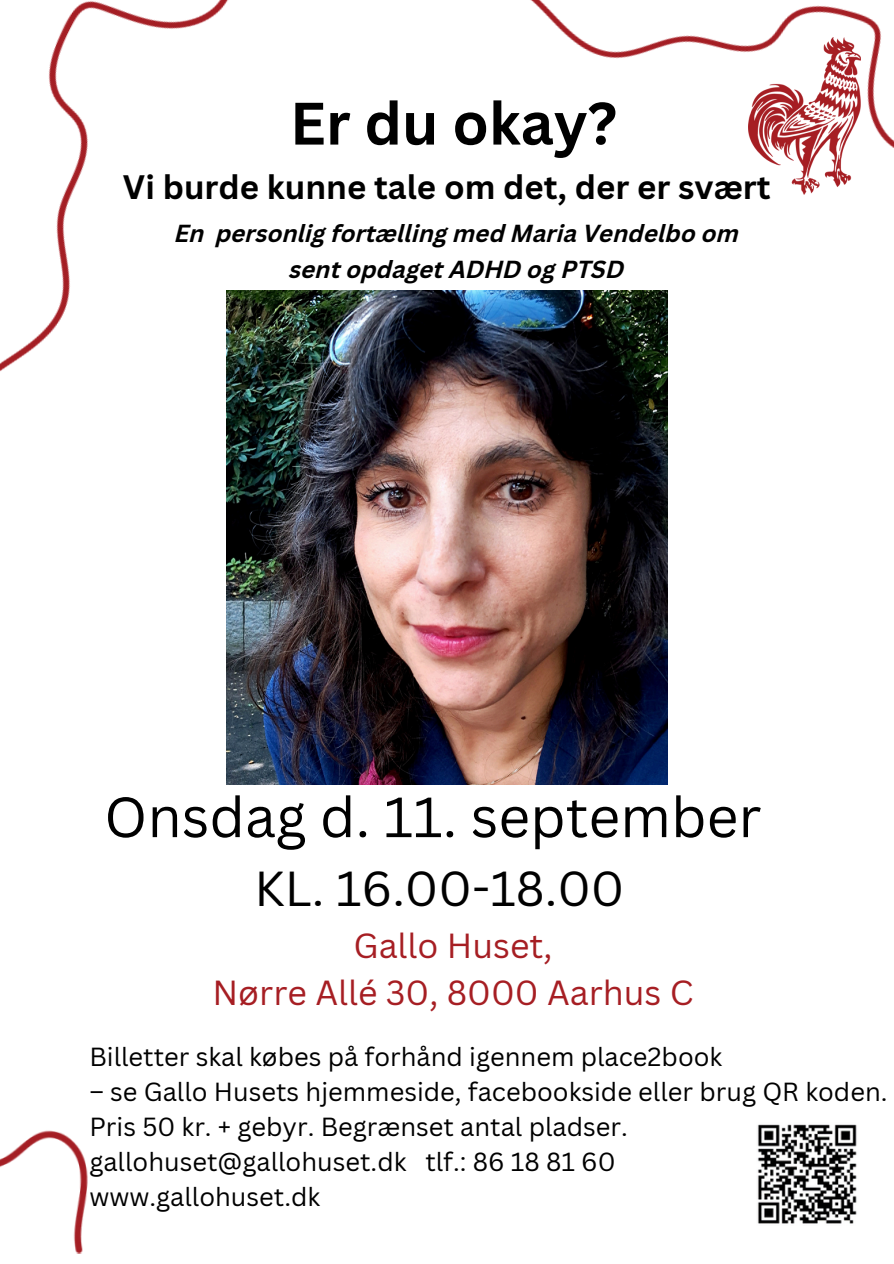
<style>
.page{position:relative;width:894px;height:1264px;background:#fff}
.page>*{position:absolute;margin:0;border:0;box-sizing:border-box;transform-origin:0 0}
.t1{font:700 58.5px "Canva Sans";color:#000}
.t2{font:55.35px "Canva Sans";color:#000}
.t3{font:47.85px "Canva Sans";color:#000}
.t4{font:33.9px/46.5px "Canva Sans";color:#a61e23;text-align:center}
.t5{font:700 33px "Canva Sans";color:#000}
.t6{font:25.5px "Canva Sans";color:#000}
.t7{font:italic 700 24px/36px "Canva Sans";color:#000;text-align:center}
</style>
<div class="page">
<img style="left:530px;top:0;width:363px;height:195px">
<img style="left:0;top:0;width:229px;height:372px">
<img style="left:0;top:1130px;width:88px;height:124px">
<img style="left:747px;top:38px;width:113px;height:156px">
<img style="left:757px;top:1124px;width:100px;height:100px">
<img style="left:226px;top:290px;width:441px;height:494px">
<p class="t1" style="left:290px;top:82px;width:328px">Er du okay?</p>
<h1 class="t5" style="left:123px;top:163px;width:649px">Vi burde kunne tale om det, der er svært</h1>
<p class="t7" style="left:175px;top:218px;width:565px">En personlig fortælling med Maria Vendelbo om sent opdaget ADHD og PTSD</p>
<h4 class="t2" style="left:104px;top:778px;width:658px">Onsdag d. 11. september</h4>
<h4 class="t3" style="left:254px;top:854px;width:371px">KL. 16.00-18.00</h4>
<p class="t4" style="left:212px;top:921px;width:482px">Gallo Huset,<br>Nørre Allé 30, 8000 Aarhus C</p>
<h3 class="t6" style="left:89px;top:1038px;width:634px">Billetter skal købes på forhånd igennem place2book</h3>
<p class="t6" style="left:89px;top:1073px;width:799px">– se Gallo Husets hjemmeside, facebookside eller brug QR koden.</p>
<p class="t6" style="left:89px;top:1108px;width:540px">Pris 50 kr. + gebyr. Begrænset antal pladser.</p>
<p class="t6" style="left:89px;top:1143px;width:527px">gallohuset@gallohuset.dk tlf.: 86 18 81 60</p>
<p class="t6" style="left:89px;top:1178px;width:232px">www.gallohuset.dk</p>
</div>
